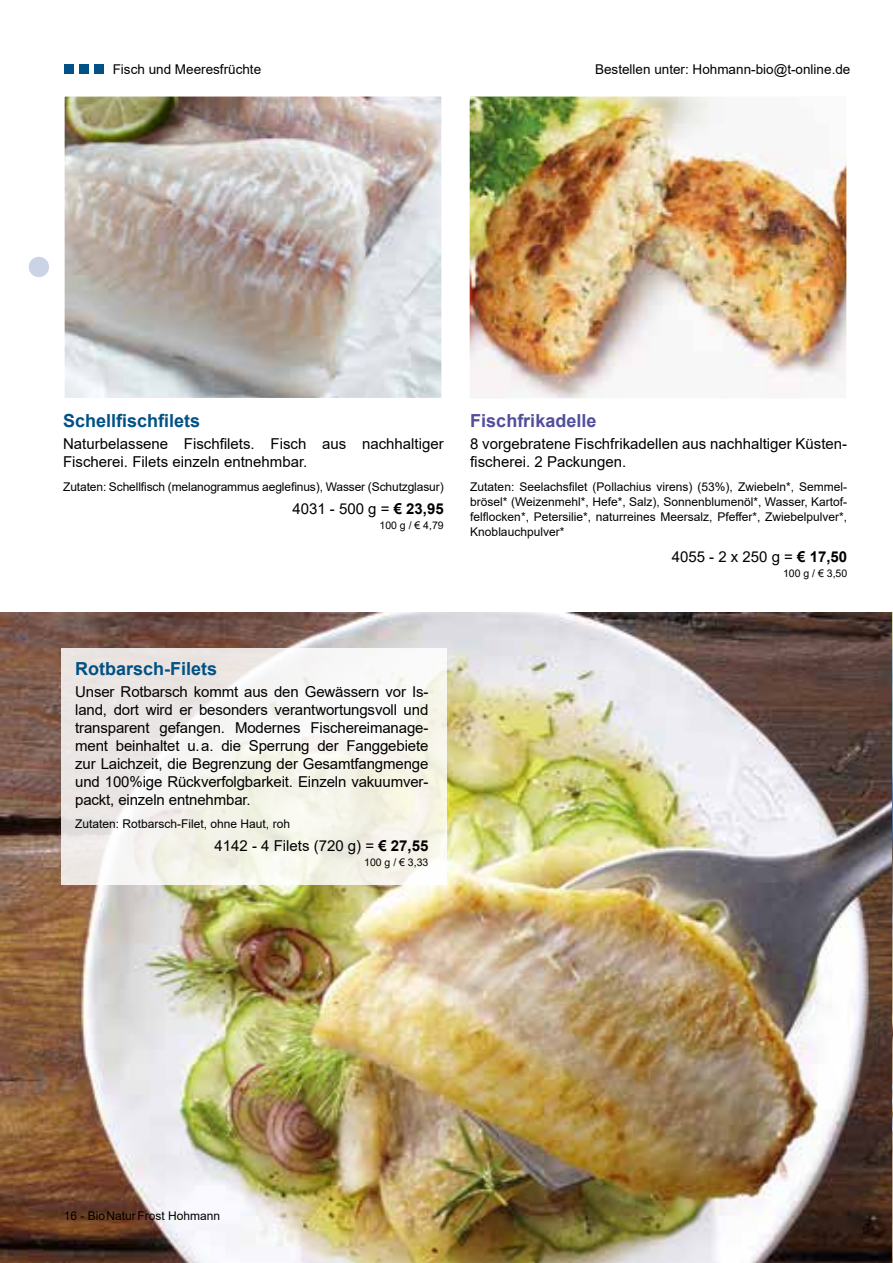
<style>
.page{position:relative;width:893px;height:1263px;background:#fff}
.page>*{position:absolute;margin:0;border:0;box-sizing:border-box;transform-origin:0 0}
.Produktheadline{font:700 18px "Arial";color:#005185}
.Produktheadline-2{font:700 18px "Arial";color:#524e9c}
.Produkt_Subline{font:15px/18px "Arial";color:#000}
.Produktmenge{font:15px "Arial";color:#000}
.Produktmenge_klein{font:15px "Arial";color:#000}
.t1{font:13.5px "Arial";color:#000}
.Produktbeschreibung{font:12px/15px "Arial";color:#000;text-align:justify}
.Produkt_Subline-2{font:12px "Arial";color:#000}
.Produktmenge-2{font:10.5px "Arial";color:#000}
.Produktmenge_klein-2{font:10.5px "Arial";color:#000}
.s1{font-weight:700}
</style>
<div class="page">
<div style="left:29px;top:257px;width:20px;height:20px;background:#cbd4e6;border-radius:50%"></div>
<img style="left:471px;top:98px;width:374px;height:299px">
<div style="left:467px;top:94px;width:382px;height:307px;border:3px solid #fff"></div>
<img style="left:0;top:612px;width:893px;height:651px">
<svg style="left:61px;top:648px;width:385px;height:237px"></svg>
<img style="left:66px;top:98px;width:374px;height:299px">
<div style="left:62px;top:94px;width:382px;height:307px;border:3px solid #fff"></div>
<div style="left:64px;top:64px;width:10px;height:10px;background:#005185"></div>
<div style="left:79px;top:64px;width:10px;height:10px;background:#005185"></div>
<div style="left:94px;top:64px;width:10px;height:10px;background:#005185"></div>
<p class="t1" style="left:113px;top:60px;width:150px">Fisch und Meeresfrüchte</p>
<p class="t1" style="left:595px;top:60px;width:257px">Bestellen unter: Hohmann-bio@t-online.de</p>
<p class="Produktheadline" style="left:63px;top:408px;width:139px">Schellfischfilets</p>
<p class="Produkt_Subline" style="left:63px;top:435px;width:382px">Naturbelassene Fischfilets. Fisch aus nachhaltiger<br>Fischerei. Filets einzeln entnehmbar.</p>
<p class="Produktbeschreibung" style="left:63px;top:479px;width:382px">Zutaten: Schellfisch (melanogrammus aeglefinus), Wasser (Schutzglasur)</p>
<p class="Produktmenge_klein" style="left:292px;top:499px;width:153px">4031 - 500 g = <span class="s1">€ 23,95</span></p>
<p class="Produktmenge_klein-2" style="left:379px;top:518px;width:66px">100 g / € 4,79</p>
<p class="Produktheadline-2" style="left:470px;top:408px;width:128px">Fischfrikadelle</p>
<p class="Produkt_Subline" style="left:470px;top:435px;width:378px">8 vorgebratene Fischfrikadellen aus nachhaltiger Küsten&shy;fischerei. 2 Packungen.</p>
<p class="Produktbeschreibung" style="left:470px;top:479px;width:378px">Zutaten: Seelachsfilet (Pollachius virens) (53%), Zwiebeln*, Semmel&shy;brösel* (Weizenmehl*, Hefe*, Salz), Sonnenblumenöl*, Wasser, Kartof&shy;felflocken*, Petersilie*, naturreines Meersalz, Pfeffer*, Zwiebelpulver*, Knoblauchpulver*</p>
<p class="Produktmenge" style="left:672px;top:547px;width:177px">4055 - 2 x 250 g = <span class="s1">€ 17,50</span></p>
<p class="Produktmenge-2" style="left:783px;top:566px;width:66px">100 g / € 3,50</p>
<p class="Produktheadline" style="left:75px;top:656px;width:144px">Rotbarsch-Filets</p>
<p class="Produkt_Subline" style="left:75px;top:682px;width:355px;text-align:justify">Unser Rotbarsch kommt aus den Gewässern vor Is&shy;land, dort wird er besonders verantwortungsvoll und transparent gefangen. Modernes Fischereimanage&shy;ment beinhaltet u.a. die Sperrung der Fanggebiete zur Laichzeit, die Begrenzung der Gesamtfangmenge und 100%ige Rückverfolgbarkeit. Einzeln vakuumver&shy;packt, einzeln entnehmbar.</p>
<p class="Produkt_Subline-2" style="left:75px;top:816px;width:216px">Zutaten: Rotbarsch-Filet, ohne Haut, roh</p>
<p class="Produktmenge" style="left:215px;top:835px;width:215px">4142 - 4 Filets (720 g) = <span class="s1">€ 27,55</span></p>
<p class="Produktmenge-2" style="left:364px;top:855px;width:66px">100 g / € 3,33</p>
<p class="Produktbeschreibung" style="left:64px;top:1209px;width:158px">16 - BioNaturFrost Hohmann</p>
</div>
